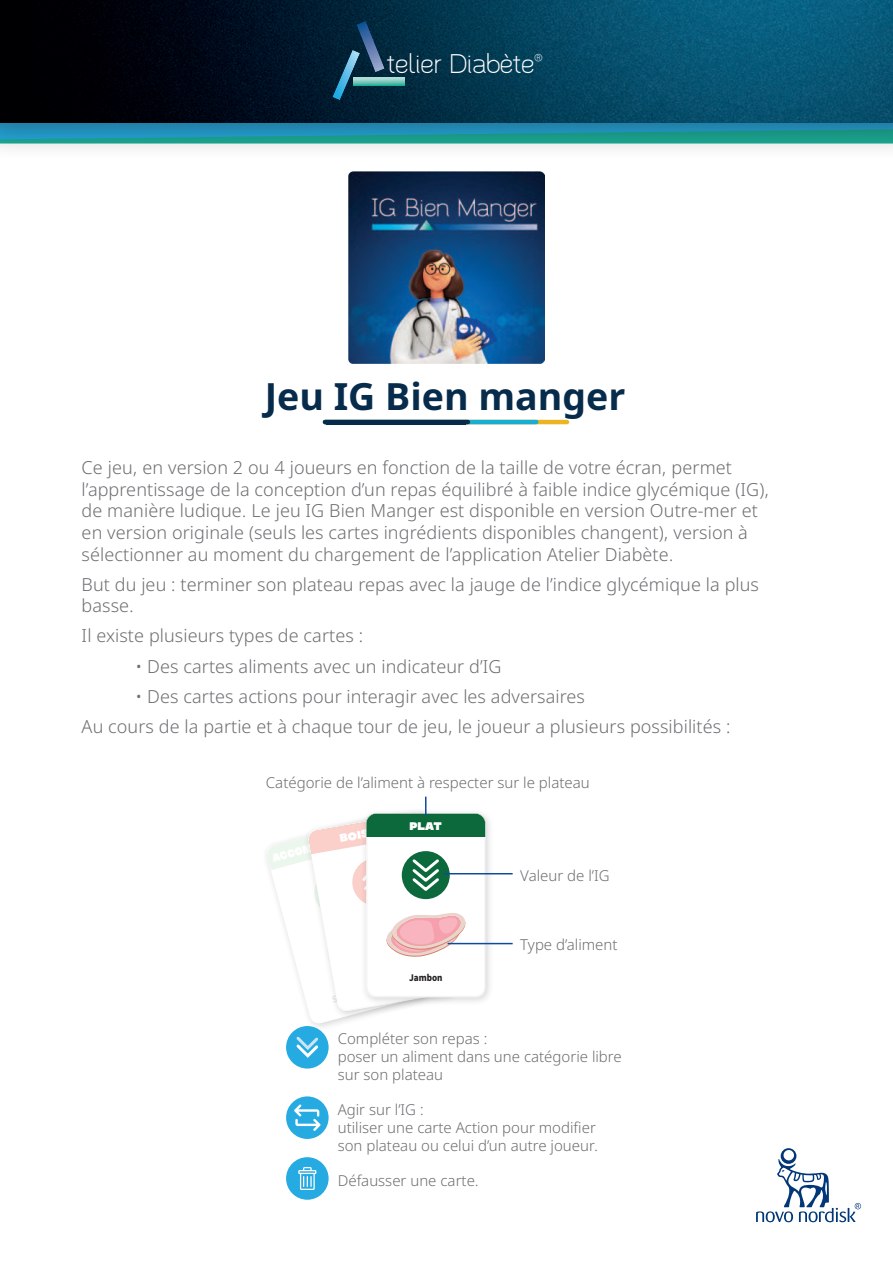
<style>
.page{position:relative;width:893px;height:1263px;background:#fff}
.page>*{position:absolute;margin:0;border:0;box-sizing:border-box;transform-origin:0 0}
.t1{font:700 37.5px "Apis For Office";color:#062b4b}
.t2{font:25.8px "Santor";color:#fff}
.t3{font:300 18px/21.6px "Apis For Office";letter-spacing:.005em;color:#6d6e71}
.t4{font:300 15px/18px "Apis For Office";color:#6d6e71}
.t5{font:11.1px "MADE Soulmaze";color:#fff}
.t6{font:700 10.35px "Source Sans Pro";color:#231f20;scale:.9 1}
</style>
<div class="page">
<div style="left:0;top:0;width:893px;height:161px;background:#231f20;opacity:.5"></div>
<img style="left:0;top:0;width:893px;height:122px">
<svg style="left:385px;top:78px;width:20px;height:7px"></svg>
<svg style="left:332px;top:21px;width:53px;height:79px"></svg>
<svg style="left:756px;top:1148px;width:105px;height:74px"></svg>
<img style="left:348px;top:172px;width:197px;height:192px">
<hr style="left:325px;top:420px;width:242px;height:4px;background:#eab423">
<hr style="left:325px;top:420px;width:211px;height:4px;background:#19adcf">
<hr style="left:325px;top:420px;width:143px;height:4px;background:#062b4b">
<div style="left:360px;top:807px;width:134px;height:199px;background:#231f20;opacity:.2"></div>
<svg style="left:266px;top:797px;width:219px;height:227px"></svg>
<hr style="left:444px;top:873px;width:69px;height:1px;background:#0f4b9d">
<hr style="left:448px;top:943px;width:65px;height:1px;background:#0f4b9d">
<div style="left:286px;top:1026px;width:43px;height:42px;background:#25abe2;border-radius:50%"></div>
<svg style="left:296px;top:1036px;width:23px;height:22px"></svg>
<div style="left:286px;top:1157px;width:43px;height:43px;background:#25abe2;border-radius:50%"></div>
<svg style="left:298px;top:1167px;width:18px;height:23px"></svg>
<div style="left:286px;top:1096px;width:43px;height:43px;background:#25abe2;border-radius:50%"></div>
<svg style="left:294px;top:1104px;width:27px;height:27px"></svg>
<h2 class="t2" style="left:387px;top:49px;width:157px">telier Diabète<sup>®</sup></h2>
<h1 class="t1" style="left:265px;top:381px;width:362px">Jeu IG Bien manger</h1>
<p class="t3" style="left:82px;top:457px;width:689px">Ce jeu, en version 2 ou 4 joueurs en fonction de la taille de votre écran, permet l’apprentissage de la conception d’un repas équilibré à faible indice glycémique (IG), de manière ludique. Le jeu IG Bien Manger est disponible en version Outre-mer et en version originale (seuls les cartes ingrédients disponibles changent), version à sélectionner au moment du chargement de l’application Atelier Diabète.</p>
<p class="t3" style="left:82px;top:574px;width:679px">But du jeu : terminer son plateau repas avec la jauge de l’indice glycémique la plus basse.</p>
<p class="t3" style="left:82px;top:625px;width:283px">Il existe plusieurs types de cartes :</p>
<p class="t3" style="left:136px;top:656px;width:367px">• Des cartes aliments avec un indicateur d’IG</p>
<p class="t3" style="left:82px;top:681px;width:650px;line-height:30.2px;text-indent:54px">• Des cartes actions pour interagir avec les adversaires<br>Au cours de la partie et à chaque tour de jeu, le joueur a plusieurs possibilités :</p>
<p class="t4" style="left:266px;top:774px;width:325px">Catégorie de l’aliment à respecter sur le plateau</p>
<p class="t5" style="left:339px;top:832px;width:58px;rotate:-10deg">BOISSON</p>
<p class="t5" style="left:410px;top:819px;width:34px">PLAT</p>
<p class="t6" style="left:409px;top:971px;width:39px">Jambon</p>
<p class="t4" style="left:520px;top:866px;width:91px">Valeur de l’IG</p>
<p class="t4" style="left:520px;top:936px;width:99px">Type d’aliment</p>
<p class="t4" style="left:338px;top:1030px;width:286px">Compléter son repas :<br>poser un aliment dans une catégorie libre sur son plateau</p>
<p class="t4" style="left:338px;top:1101px;width:262px">Agir sur l’IG :<br>utiliser une carte Action pour modifier son plateau ou celui d’un autre joueur.</p>
<p class="t4" style="left:338px;top:1172px;width:143px">Défausser une carte.</p>
</div>
